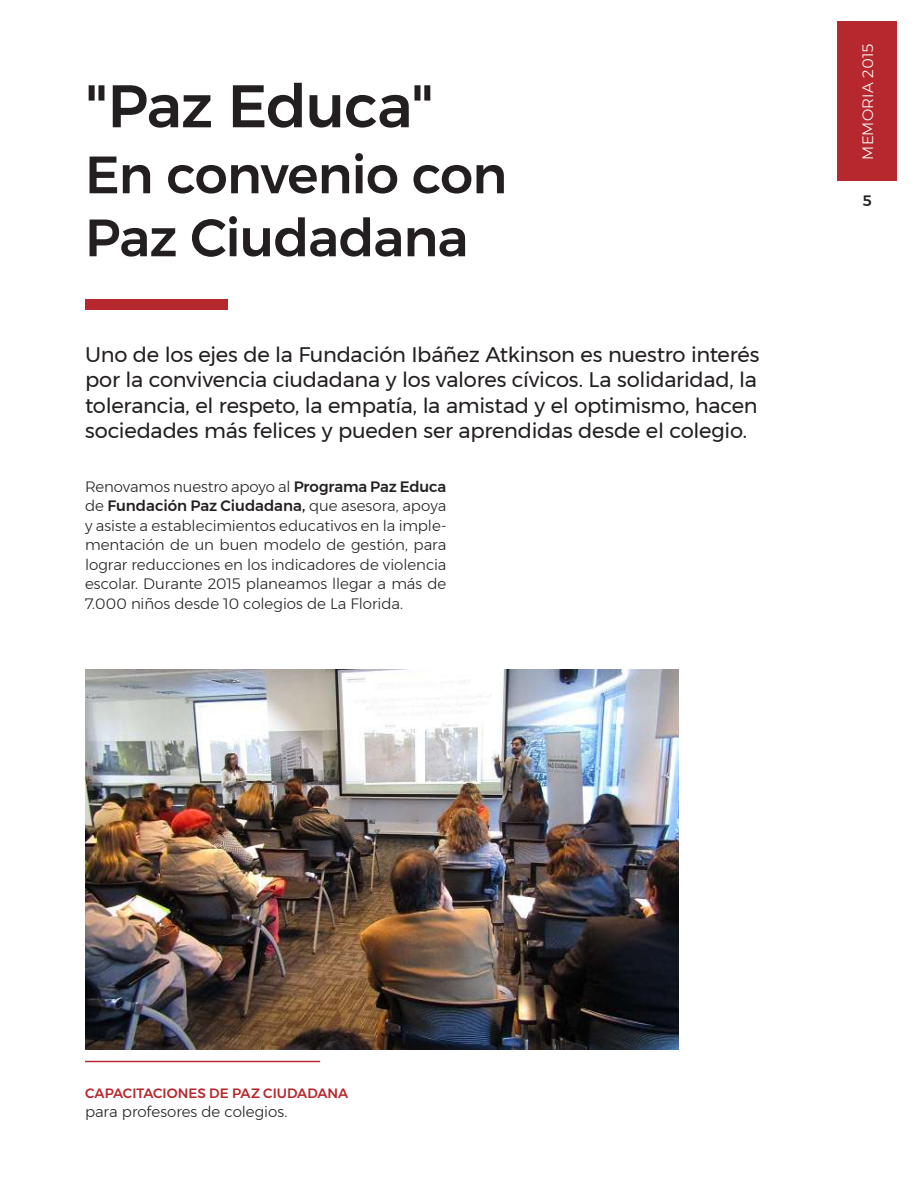
<style>
.page{position:relative;width:918px;height:1188px;background:#fff}
.page>*{position:absolute;margin:0;border:0;box-sizing:border-box;transform-origin:0 0}
.t1{font:500 60px "Montserrat";letter-spacing:-.02em;color:#231f20}
.t2{font:500 52.5px/63px "Montserrat";letter-spacing:-.02em;color:#231f20}
.t3{font:21px/25.2px "Montserrat";letter-spacing:-.015em;color:#231f20;text-align:justify}
.t4{font:300 15px/19.5px "Montserrat";letter-spacing:-.005em;color:#231f20;text-align:justify}
.t5{font:300 15px "Montserrat";letter-spacing:.01em;color:#fff}
.t6{font:500 15px "Montserrat";color:#231f20}
.t7{font:500 13.5px "Montserrat";color:#b6282d}
.s1{font-weight:500}
</style>
<div class="page">
<div style="left:837px;top:21px;width:60px;height:160px;background:#b6282d"></div>
<img style="left:85px;top:670px;width:594px;height:379px">
<div style="left:85px;top:299px;width:143px;height:11px;background:#b6282d"></div>
<hr style="left:85px;top:1061px;width:235px;height:1px;background:#b6282d">
<h1 class="t1" style="left:85px;top:59px;width:350px">"Paz Educa"</h1>
<h2 class="t2" style="left:85px;top:143px;width:424px">En convenio con<br>Paz Ciudadana</h2>
<p class="t3" style="left:85px;top:342px;width:676px">Uno de los ejes de la Fundación Ibáñez Atkinson es nuestro interés por la convivencia ciudadana y los valores cívicos. La solidaridad, la tolerancia, el respeto, la empatía, la amistad y el optimismo, hacen sociedades más felices y pueden ser aprendidas desde el colegio.</p>
<p class="t4" style="left:85px;top:477px;width:363px">Renovamos nuestro apoyo al <span class="s1">Programa Paz Educa </span>de <span class="s1">Fundación Paz Ciudadana,</span> que asesora, apoya y asiste a establecimientos educativos en la imple&shy;mentación de un buen modelo de gestión, para lograr reducciones en los indicadores de violencia escolar. Durante 2015 planeamos llegar a más de 7.000 niños desde 10 colegios de La Florida.</p>
<p class="t5" style="left:857px;top:160px;width:117px;rotate:-90deg">MEMORIA 2015</p>
<p class="t6" style="left:863px;top:189px;width:11px">5</p>
<p class="t7" style="left:85px;top:1082px;width:265px">CAPACITACIONES DE PAZ CIUDADANA</p>
<p class="t4" style="left:85px;top:1102px;width:204px">para profesores de colegios.</p>
</div>
